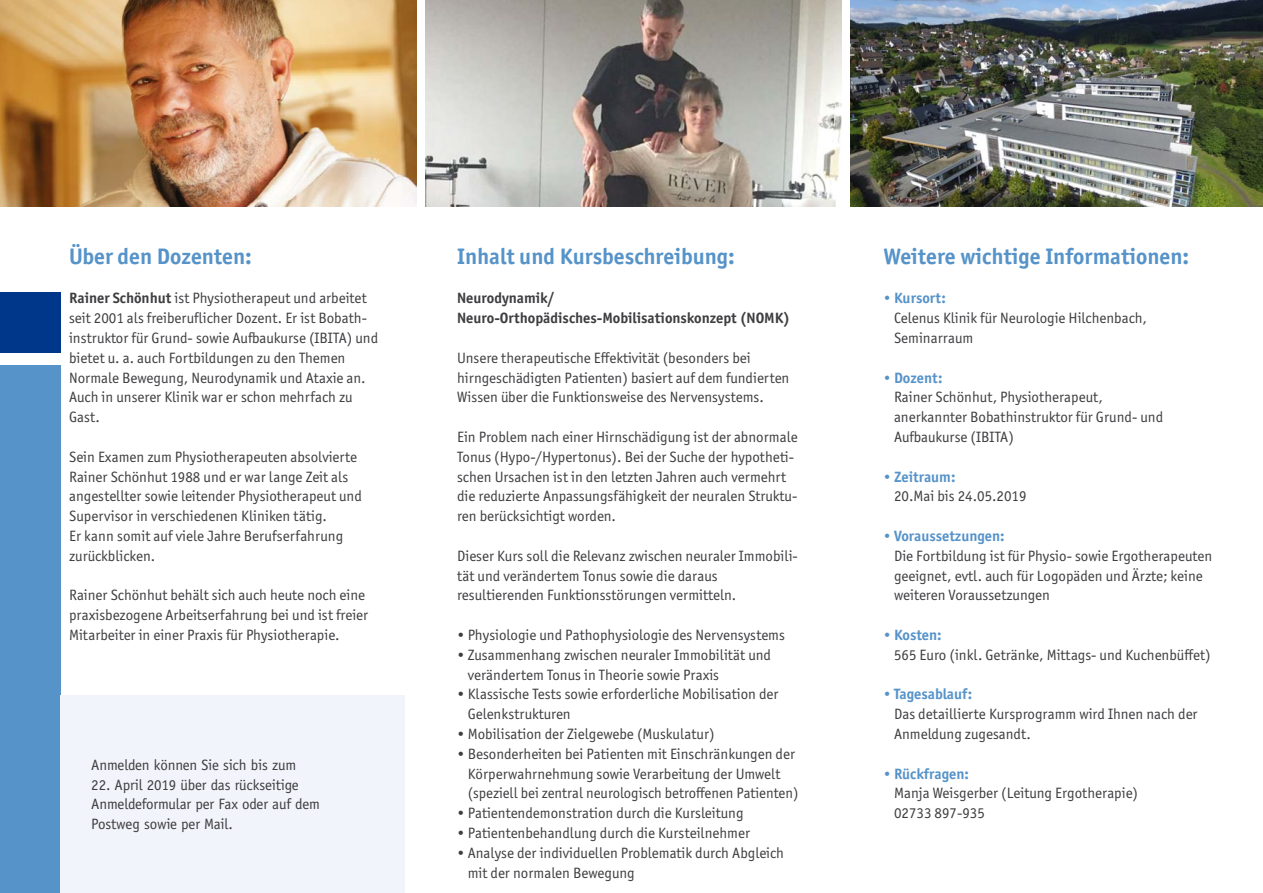
<style>
.page{position:relative;width:1263px;height:893px;background:#fff}
.page>*{position:absolute;margin:0;border:0;box-sizing:border-box;transform-origin:0 0}
.Fly_Fließtext_linksb{font:700 22.5px "Officina Sans ITC Pro";color:#5693c9}
.Fly_Fließtext_linksb-2{font:15px/19.8px "Officina Sans ITC Pro";color:#3e3d40}
.t1{font:15px/19.5px "Officina Sans";letter-spacing:-.01em;color:#3e3d40}
.Fly_Fließtext_linksb-3{font:700 15px/19.8px "Officina Sans ITC Pro";color:#3e3d40}
.s1{font-weight:700}
.s2{font-weight:700;color:#5693c9}
</style>
<div class="page">
<img style="left:0;top:0;width:417px;height:206px">
<img style="left:425px;top:0;width:417px;height:206px">
<img style="left:850px;top:0;width:413px;height:206px">
<div style="left:0;top:292px;width:60px;height:60px;background:#00378b"></div>
<div style="left:0;top:365px;width:60px;height:528px;background:#5693c9"></div>
<div style="left:60px;top:695px;width:345px;height:198px;background:#f1f4fa"></div>
<p class="Fly_Fließtext_linksb" style="left:69px;top:242px;width:184px">Über den Dozenten:</p>
<p class="Fly_Fließtext_linksb-2" style="left:69px;top:288px;width:311px"><span class="s1">Rainer Schönhut</span> ist Physiotherapeut und arbeitet seit 2001 als freiberuflicher Dozent. Er ist Bobath&shy;instruktor für Grund- sowie Aufbaukurse (IBITA) und bietet u. a. auch Fortbildungen zu den Themen Normale Bewegung, Neurodynamik und Ataxie an.</p>
<p class="Fly_Fließtext_linksb-2" style="left:69px;top:387px;width:285px">Auch in unserer Klinik war er schon mehrfach zu<br>Gast.</p>
<p class="Fly_Fließtext_linksb-2" style="left:69px;top:447px;width:294px">Sein Examen zum Physiotherapeuten absolvierte Rainer Schönhut 1988 und er war lange Zeit als angestellter sowie leitender Physiotherapeut und Supervisor in verschiedenen Kliniken tätig.<br>Er kann somit auf viele Jahre Berufserfahrung zurückblicken.</p>
<p class="Fly_Fließtext_linksb-2" style="left:69px;top:585px;width:301px">Rainer Schönhut behält sich auch heute noch eine praxisbezogene Arbeitserfahrung bei und ist freier<br>Mitarbeiter in einer Praxis für Physiotherapie.</p>
<p class="t1" style="left:91px;top:755px;width:206px">Anmelden können Sie sich bis zum</p>
<p class="t1" style="left:91px;top:775px;width:209px">22. April 2019 über das rückseitige</p>
<p class="t1" style="left:91px;top:794px;width:230px">Anmeldeformular per Fax oder auf dem<br>Postweg sowie per Mail.</p>
<p class="Fly_Fließtext_linksb" style="left:457px;top:242px;width:279px">Inhalt und Kursbeschreibung:</p>
<p class="Fly_Fließtext_linksb-3" style="left:457px;top:288px;width:334px">Neurodynamik/<br>Neuro-Orthopädisches-Mobilisationskonzept (NOMK)</p>
<p class="Fly_Fließtext_linksb-2" style="left:457px;top:348px;width:295px">Unsere therapeutische Effektivität (besonders bei</p>
<p class="Fly_Fließtext_linksb-2" style="left:457px;top:367px;width:334px">hirngeschädigten Patienten) basiert auf dem fundierten<br>Wissen über die Funktionsweise des Nervensystems.</p>
<p class="Fly_Fließtext_linksb-2" style="left:457px;top:427px;width:342px">Ein Problem nach einer Hirnschädigung ist der abnormale Tonus (Hypo-/Hypertonus). Bei der Suche der hypotheti&shy;schen Ursachen ist in den letzten Jahren auch vermehrt die reduzierte Anpassungsfähigkeit der neuralen Struktu&shy;ren berücksichtigt worden.</p>
<p class="Fly_Fließtext_linksb-2" style="left:457px;top:546px;width:342px">Dieser Kurs soll die Relevanz zwischen neuraler Immobili&shy;tät und verändertem Tonus sowie die daraus</p>
<p class="Fly_Fließtext_linksb-2" style="left:457px;top:585px;width:281px">resultierenden Funktionsstörungen vermitteln.</p>
<p class="Fly_Fließtext_linksb-2" style="left:457px;top:625px;width:329px">• Physiologie und Pathophysiologie des Nervensystems</p>
<p class="Fly_Fließtext_linksb-2" style="left:468px;top:645px;width:305px;text-indent:-11px">• Zusammenhang zwischen neuraler Immobilität und verändertem Tonus in Theorie sowie Praxis</p>
<p class="Fly_Fließtext_linksb-2" style="left:468px;top:684px;width:312px;text-indent:-11px">• Klassische Tests sowie erforderliche Mobilisation der<br>Gelenkstrukturen</p>
<p class="Fly_Fließtext_linksb-2" style="left:457px;top:724px;width:259px">• Mobilisation der Zielgewebe (Muskulatur)</p>
<p class="Fly_Fließtext_linksb-2" style="left:468px;top:744px;width:332px;text-indent:-11px">• Besonderheiten bei Patienten mit Einschränkungen der<br>Körperwahrnehmung sowie Verarbeitung der Umwelt (speziell bei zentral neurologisch betroffenen Patienten)</p>
<p class="Fly_Fließtext_linksb-2" style="left:457px;top:803px;width:288px">• Patientendemonstration durch die Kursleitung</p>
<p class="Fly_Fließtext_linksb-2" style="left:457px;top:823px;width:294px">• Patientenbehandlung durch die Kursteilnehmer</p>
<p class="Fly_Fließtext_linksb-2" style="left:468px;top:843px;width:318px;text-indent:-11px">• Analyse der individuellen Problematik durch Abgleich mit der normalen Bewegung</p>
<p class="Fly_Fließtext_linksb" style="left:883px;top:242px;width:307px">Weitere wichtige Informationen:</p>
<p class="Fly_Fließtext_linksb-2" style="left:894px;top:288px;width:254px;text-indent:-11px"><span class="s2">• Kursort:<br></span>Celenus Klinik für Neurologie Hilchenbach,<br>Seminarraum</p>
<p class="Fly_Fließtext_linksb-2" style="left:894px;top:367px;width:271px;text-indent:-11px"><span class="s2">• Dozent:<br></span>Rainer Schönhut, Physiotherapeut, anerkannter Bobathinstruktor für Grund- und<br>Aufbaukurse (IBITA)</p>
<p class="Fly_Fließtext_linksb-2" style="left:894px;top:466px;width:134px;text-indent:-11px"><span class="s2">• Zeitraum:<br></span>20.Mai bis 24.05.2019</p>
<p class="Fly_Fließtext_linksb-2" style="left:894px;top:526px;width:320px;text-indent:-11px"><span class="s2">• Voraussetzungen:<br></span>Die Fortbildung ist für Physio- sowie Ergotherapeuten geeignet, evtl. auch für Logopäden und Ärzte; keine weiteren Voraussetzungen</p>
<p class="Fly_Fließtext_linksb-2" style="left:894px;top:625px;width:318px;text-indent:-11px"><span class="s2">• Kosten:<br></span>565 Euro (inkl. Getränke, Mittags- und Kuchenbüffet)</p>
<p class="Fly_Fließtext_linksb-2" style="left:894px;top:684px;width:305px;text-indent:-11px"><span class="s2">• Tagesablauf:<br></span>Das detaillierte Kursprogramm wird Ihnen nach der<br>Anmeldung zugesandt.</p>
<p class="Fly_Fließtext_linksb-2" style="left:894px;top:763px;width:246px;text-indent:-11px"><span class="s2">• Rückfragen:<br></span>Manja Weisgerber (Leitung Ergotherapie)<br>02733 897-935</p>
</div>
